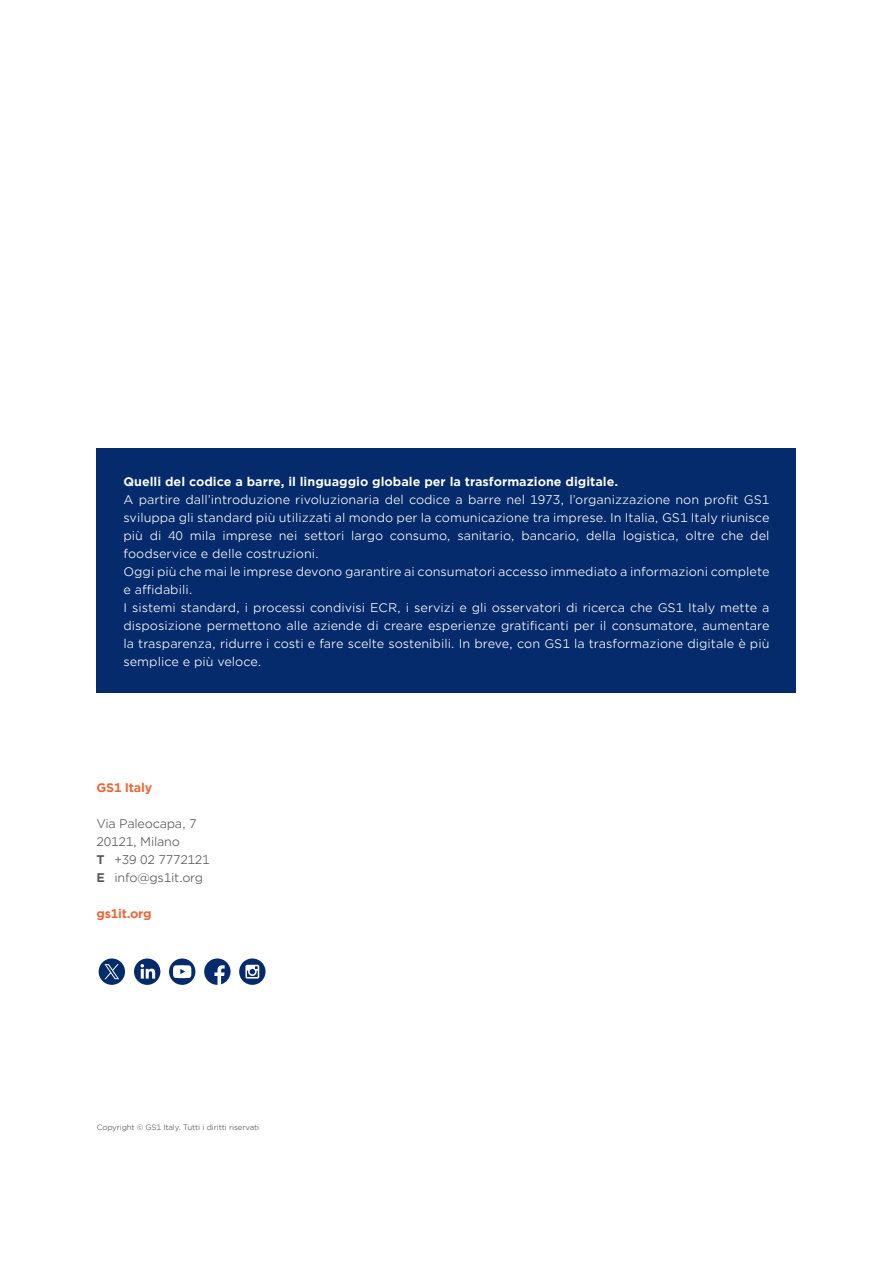
<style>
.page{position:relative;width:893px;height:1263px;background:#fff}
.page>*{position:absolute;margin:0;border:0;box-sizing:border-box;transform-origin:0 0}
._12_Intro_Text__10pt{font:12px/18px "Gotham Office";color:#fff;text-align:justify}
._12_Intro_Text__10pt-2{font:700 12px "Gotham Office";color:#fff}
._16_Body_Text__8pt{font:12px/18px "Gotham Office";letter-spacing:-.02em;color:#57585a}
._16_Body_Text__8pt-2{font:700 12px "Gotham Office";letter-spacing:-.02em;color:#f16232}
._25_Copyright__5pt{font:7.5px "Gotham Office";letter-spacing:-.02em;color:#57585a}
.s1{font-weight:700}
</style>
<div class="page">
<svg style="left:134px;top:958px;width:26px;height:27px"></svg>
<svg style="left:169px;top:958px;width:26px;height:27px"></svg>
<svg style="left:204px;top:958px;width:27px;height:27px"></svg>
<svg style="left:239px;top:958px;width:27px;height:27px"></svg>
<div style="left:97px;top:449px;width:699px;height:244px;background:#052b6c"></div>
<svg style="left:99px;top:958px;width:26px;height:27px"></svg>
<p class="_12_Intro_Text__10pt-2" style="left:124px;top:473px;width:496px">Quelli del codice a barre, il linguaggio globale per la trasformazione digitale.</p>
<p class="_12_Intro_Text__10pt" style="left:124px;top:490px;width:647px">A partire dall’introduzione rivoluzionaria del codice a barre nel 1973, l’organizzazione non profit GS1 sviluppa gli standard più utilizzati al mondo per la comunicazione tra imprese. In Italia, GS1 Italy riunisce più di 40 mila imprese nei settori largo consumo, sanitario, bancario, della logistica, oltre che del foodservice e delle costruzioni.</p>
<p class="_12_Intro_Text__10pt" style="left:124px;top:562px;width:647px">Oggi più che mai le imprese devono garantire ai consumatori accesso immediato a informazioni complete e affidabili.</p>
<p class="_12_Intro_Text__10pt" style="left:124px;top:598px;width:647px">I sistemi standard, i processi condivisi ECR, i servizi e gli osservatori di ricerca che GS1 Italy mette a disposizione permettono alle aziende di creare esperienze gratificanti per il consumatore, aumentare la trasparenza, ridurre i costi e fare scelte sostenibili. In breve, con GS1 la trasformazione digitale è più semplice e più veloce.</p>
<p class="_16_Body_Text__8pt-2" style="left:97px;top:779px;width:57px">GS1 Italy</p>
<p class="_16_Body_Text__8pt" style="left:97px;top:814px;width:115px">Via Paleocapa, 7<br>20121, Milano<br><span class="s1">T</span> +39 02 7772121<br><span class="s1">E</span> info@gs1it.org</p>
<p class="_16_Body_Text__8pt-2" style="left:97px;top:905px;width:57px">gs1it.org</p>
<p class="_25_Copyright__5pt" style="left:97px;top:1122px;width:164px">Copyright © GS1 Italy. Tutti i diritti riservati</p>
</div>
